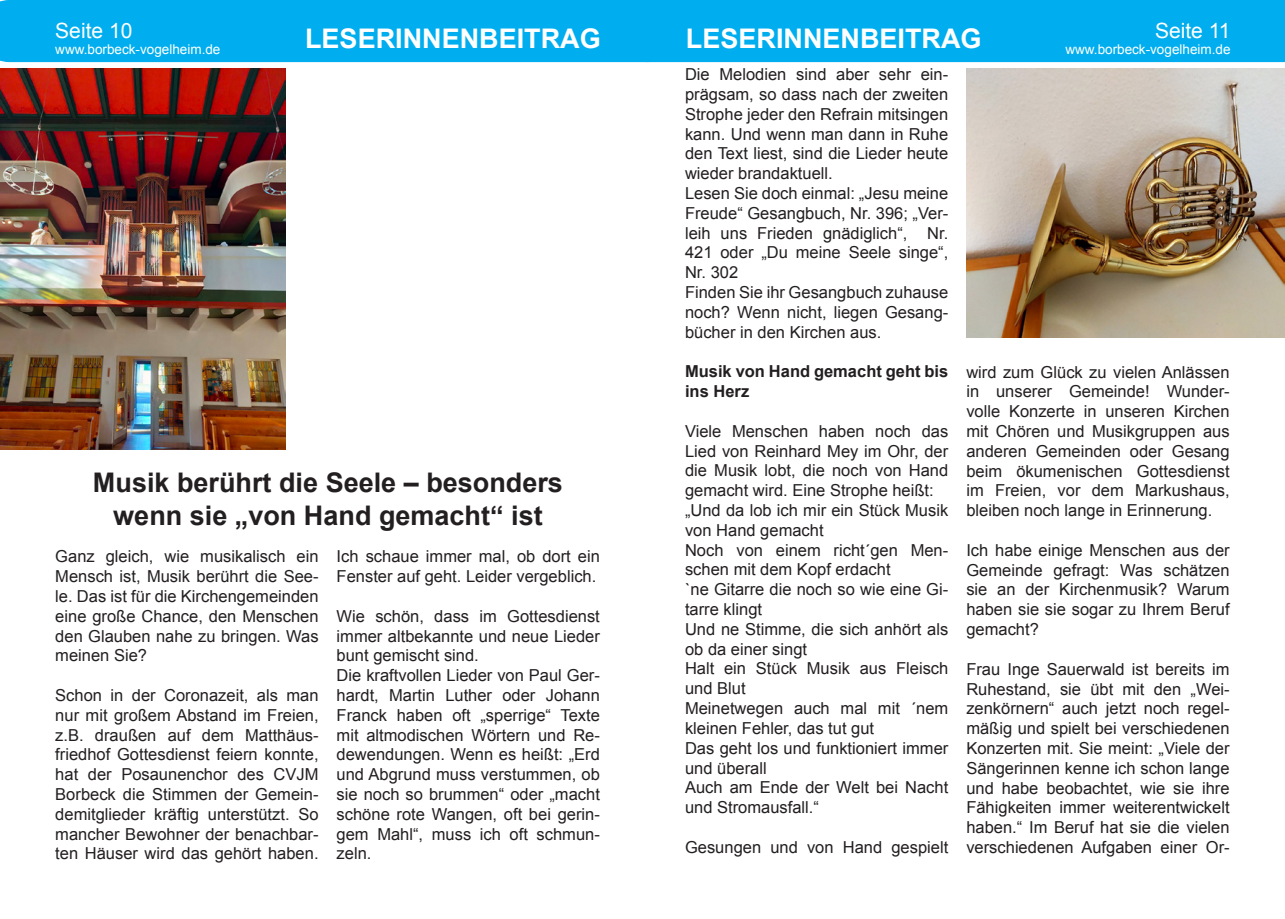
<style>
.page{position:relative;width:1285px;height:919px;background:#fff}
.page>*{position:absolute;margin:0;border:0;box-sizing:border-box;transform-origin:0 0}
.t1{font:700 27px/32.4px "Arial";color:#231f20;text-align:center}
.t2{font:700 27px "Arial";color:#fff}
.t3{font:21px "Arial";color:#fff}
.t4{font:16.5px/19.8px "Arial";color:#231f20;text-align:justify}
.t5{font:700 16.5px/19.8px "Arial";color:#231f20}
.t6{font:13.5px "Arial";color:#fff}
</style>
<div class="page">
<div style="left:0;top:0;width:1284px;height:62px;background:#00aeef"></div>
<img style="left:0;top:69px;width:285px;height:380px">
<img style="left:966px;top:68px;width:318px;height:269px">
<p class="t3" style="left:55px;top:17px;width:79px">Seite 10</p>
<p class="t6" style="left:55px;top:41px;width:167px">www.borbeck-vogelheim.de</p>
<p class="t2" style="left:305px;top:21px;width:297px">LESERINNENBEITRAG</p>
<p class="t2" style="left:685px;top:21px;width:297px">LESERINNENBEITRAG</p>
<p class="t3" style="left:1154px;top:17px;width:77px">Seite 11</p>
<p class="t6" style="left:1065px;top:41px;width:167px">www.borbeck-vogelheim.de</p>
<p class="t1" style="left:93px;top:467px;width:471px">Musik berührt die Seele – besonders wenn sie „von Hand gemacht“ ist</p>
<p class="t4" style="left:55px;top:546px;width:265px">Ganz gleich, wie musikalisch ein Mensch ist, Musik berührt die See&shy;le. Das ist für die Kirchengemeinden eine große Chance, den Menschen den Glauben nahe zu bringen. Was meinen Sie?</p>
<p class="t4" style="left:55px;top:685px;width:265px">Schon in der Coronazeit, als man nur mit großem Abstand im Freien, z.B. draußen auf dem Matthäus&shy;friedhof Gottesdienst feiern konnte, hat der Posaunenchor des CVJM Borbeck die Stimmen der Gemein&shy;demitglieder kräftig unterstützt. So mancher Bewohner der benachbar&shy;ten Häuser wird das gehört haben.</p>
<p class="t4" style="left:336px;top:546px;width:265px">Ich schaue immer mal, ob dort ein<br>Fenster auf geht. Leider vergeblich.</p>
<p class="t4" style="left:336px;top:606px;width:265px">Wie schön, dass im Gottesdienst immer altbekannte und neue Lieder bunt gemischt sind.</p>
<p class="t4" style="left:336px;top:665px;width:265px">Die kraftvollen Lieder von Paul Ger&shy;hardt, Martin Luther oder Johann Franck haben oft „sperrige“ Texte mit altmodischen Wörtern und Re&shy;dewendungen. Wenn es heißt: „Erd und Abgrund muss verstummen, ob sie noch so brummen“ oder „macht schöne rote Wangen, oft bei gerin&shy;gem Mahl“, muss ich oft schmun&shy;zeln.</p>
<p class="t4" style="left:685px;top:65px;width:265px">Die Melodien sind aber sehr ein&shy;prägsam, so dass nach der zweiten Strophe jeder den Refrain mitsingen kann. Und wenn man dann in Ruhe den Text liest, sind die Lieder heute wieder brandaktuell.</p>
<p class="t4" style="left:685px;top:183px;width:265px">Lesen Sie doch einmal: „Jesu meine Freude“ Gesangbuch, Nr. 396; „Ver&shy;leih uns Frieden gnädiglich“, Nr.<br>421 oder „Du meine Seele singe“, Nr. 302</p>
<p class="t4" style="left:685px;top:282px;width:265px">Finden Sie ihr Gesangbuch zuhause noch? Wenn nicht, liegen Gesang&shy;bücher in den Kirchen aus.</p>
<p class="t5" style="left:685px;top:362px;width:265px">Musik von Hand gemacht geht bis ins Herz</p>
<p class="t4" style="left:685px;top:421px;width:265px">Viele Menschen haben noch das Lied von Reinhard Mey im Ohr, der die Musik lobt, die noch von Hand gemacht wird. Eine Strophe heißt:</p>
<p class="t4" style="left:685px;top:500px;width:265px">„Und da lob ich mir ein Stück Musik von Hand gemacht</p>
<p class="t4" style="left:685px;top:540px;width:265px">Noch von einem richt´gen Men&shy;schen mit dem Kopf erdacht</p>
<p class="t4" style="left:685px;top:579px;width:265px">`ne Gitarre die noch so wie eine Gi&shy;tarre klingt</p>
<p class="t4" style="left:685px;top:619px;width:265px">Und ne Stimme, die sich anhört als ob da einer singt</p>
<p class="t4" style="left:685px;top:659px;width:265px">Halt ein Stück Musik aus Fleisch und Blut</p>
<p class="t4" style="left:685px;top:698px;width:265px">Meinetwegen auch mal mit ´nem kleinen Fehler, das tut gut</p>
<p class="t4" style="left:685px;top:738px;width:265px">Das geht los und funktioniert immer und überall</p>
<p class="t4" style="left:685px;top:777px;width:265px">Auch am Ende der Welt bei Nacht und Stromausfall.“</p>
<p class="t4" style="left:685px;top:837px;width:265px">Gesungen und von Hand gespielt</p>
<p class="t4" style="left:966px;top:362px;width:265px">wird zum Glück zu vielen Anlässen in unserer Gemeinde! Wunder&shy;volle Konzerte in unseren Kirchen mit Chören und Musikgruppen aus anderen Gemeinden oder Gesang beim ökumenischen Gottesdienst im Freien, vor dem Markushaus, bleiben noch lange in Erinnerung.</p>
<p class="t4" style="left:966px;top:540px;width:265px">Ich habe einige Menschen aus der Gemeinde gefragt: Was schätzen sie an der Kirchenmusik? Warum haben sie sie sogar zu Ihrem Beruf gemacht?</p>
<p class="t4" style="left:966px;top:659px;width:265px">Frau Inge Sauerwald ist bereits im Ruhestand, sie übt mit den „Wei&shy;zenkörnern“ auch jetzt noch regel&shy;mäßig und spielt bei verschiedenen Konzerten mit. Sie meint: „Viele der Sängerinnen kenne ich schon lange und habe beobachtet, wie sie ihre Fähigkeiten immer weiterentwickelt haben.“ Im Beruf hat sie die vielen verschiedenen Aufgaben einer Or-</p>
</div>
